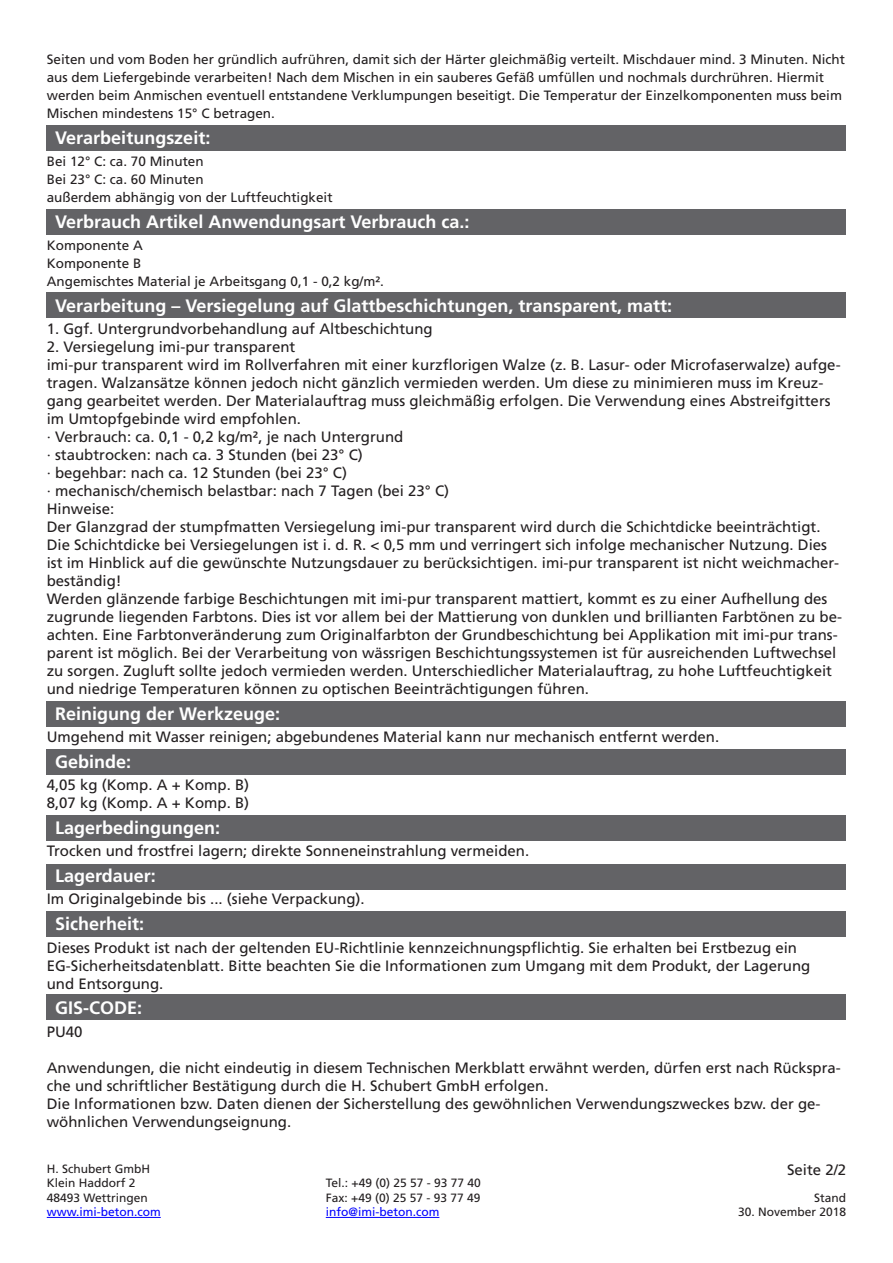
<style>
.page{position:relative;width:893px;height:1263px;background:#fff}
.page>*{position:absolute;margin:0;border:0;box-sizing:border-box;transform-origin:0 0}
.t1{font:700 18px "Frutiger";color:#fff}
.t2{font:15px/18px "Frutiger";color:#231f20}
.t3{font:13.5px/18px "Frutiger";color:#231f20}
.t4{font:12px/14.4px "Frutiger";color:#231f20}
.t5{font:12px "Frutiger";color:#00f}
</style>
<div class="page">
<hr style="left:47px;top:1217px;width:114px;height:1px;background:#00f">
<hr style="left:326px;top:1217px;width:113px;height:1px;background:#00f">
<div style="left:47px;top:125px;width:799px;height:26px;background:#636366"></div>
<div style="left:47px;top:209px;width:799px;height:25px;background:#636366"></div>
<div style="left:47px;top:292px;width:799px;height:26px;background:#636366"></div>
<div style="left:47px;top:701px;width:799px;height:26px;background:#636366"></div>
<div style="left:47px;top:749px;width:799px;height:26px;background:#636366"></div>
<div style="left:47px;top:815px;width:799px;height:25px;background:#636366"></div>
<div style="left:47px;top:864px;width:799px;height:26px;background:#636366"></div>
<div style="left:47px;top:911px;width:799px;height:26px;background:#636366"></div>
<div style="left:47px;top:995px;width:799px;height:25px;background:#636366"></div>
<p class="t3" style="left:47px;top:50px;width:800px">Seiten und vom Boden her gründlich aufrühren, damit sich der Härter gleichmäßig verteilt. Mischdauer mind. 3 Minuten. Nicht aus dem Liefergebinde verarbeiten! Nach dem Mischen in ein sauberes Gefäß umfüllen und nochmals durchrühren. Hiermit werden beim Anmischen eventuell entstandene Verklumpungen beseitigt. Die Temperatur der Einzelkomponenten muss beim Mischen mindestens 15° C betragen.</p>
<p class="t1" style="left:55px;top:127px;width:157px">Verarbeitungszeit:</p>
<p class="t3" style="left:47px;top:152px;width:287px">Bei 12° C: ca. 70 Minuten<br>Bei 23° C: ca. 60 Minuten<br>außerdem abhängig von der Luftfeuchtigkeit</p>
<p class="t1" style="left:55px;top:211px;width:416px">Verbrauch Artikel Anwendungsart Verbrauch ca.:</p>
<p class="t3" style="left:47px;top:236px;width:339px">Komponente A<br>Komponente B<br>Angemischtes Material je Arbeitsgang 0,1 - 0,2 kg/m².</p>
<p class="t1" style="left:55px;top:295px;width:618px">Verarbeitung – Versiegelung auf Glattbeschichtungen, transparent, matt:</p>
<p class="t2" style="left:47px;top:320px;width:387px">1. Ggf. Untergrundvorbehandlung auf Altbeschichtung</p>
<p class="t2" style="left:47px;top:338px;width:797px">2. Versiegelung imi-pur transparent<br>imi-pur transparent wird im Rollverfahren mit einer kurzflorigen Walze (z. B. Lasur- oder Microfaserwalze) aufge&shy;tragen. Walzansätze können jedoch nicht gänzlich vermieden werden. Um diese zu minimieren muss im Kreuz&shy;gang gearbeitet werden. Der Materialauftrag muss gleichmäßig erfolgen. Die Verwendung eines Abstreifgitters im Umtopfgebinde wird empfohlen.<br>· Verbrauch: ca. 0,1 - 0,2 kg/m², je nach Untergrund<br>· staubtrocken: nach ca. 3 Stunden (bei 23° C)<br>· begehbar: nach ca. 12 Stunden (bei 23° C)<br>· mechanisch/chemisch belastbar: nach 7 Tagen (bei 23° C)<br>Hinweise:<br>Der Glanzgrad der stumpfmatten Versiegelung imi-pur transparent wird durch die Schichtdicke beeinträchtigt.<br>Die Schichtdicke bei Versiegelungen ist i. d. R. &lt; 0,5 mm und verringert sich infolge mechanischer Nutzung. Dies ist im Hinblick auf die gewünschte Nutzungsdauer zu berücksichtigen. imi-pur transparent ist nicht weichmacher&shy;beständig!<br>Werden glänzende farbige Beschichtungen mit imi-pur transparent mattiert, kommt es zu einer Aufhellung des zugrunde liegenden Farbtons. Dies ist vor allem bei der Mattierung von dunklen und brillianten Farbtönen zu be&shy;achten. Eine Farbtonveränderung zum Originalfarbton der Grundbeschichtung bei Applikation mit imi-pur trans&shy;parent ist möglich. Bei der Verarbeitung von wässrigen Beschichtungssystemen ist für ausreichenden Luftwechsel zu sorgen. Zugluft sollte jedoch vermieden werden. Unterschiedlicher Materialauftrag, zu hohe Luftfeuchtigkeit und niedrige Temperaturen können zu optischen Beeinträchtigungen führen.</p>
<p class="t1" style="left:55px;top:703px;width:226px">Reinigung der Werkzeuge:</p>
<p class="t2" style="left:47px;top:728px;width:674px">Umgehend mit Wasser reinigen; abgebundenes Material kann nur mechanisch entfernt werden.</p>
<p class="t1" style="left:55px;top:751px;width:78px">Gebinde:</p>
<p class="t2" style="left:47px;top:776px;width:204px">4,05 kg (Komp. A + Komp. B)<br>8,07 kg (Komp. A + Komp. B)</p>
<p class="t1" style="left:55px;top:817px;width:167px">Lagerbedingungen:</p>
<p class="t2" style="left:47px;top:842px;width:484px">Trocken und frostfrei lagern; direkte Sonneneinstrahlung vermeiden.</p>
<p class="t1" style="left:55px;top:865px;width:102px">Lagerdauer:</p>
<p class="t2" style="left:47px;top:890px;width:319px">Im Originalgebinde bis ... (siehe Verpackung).</p>
<p class="t1" style="left:55px;top:913px;width:91px">Sicherheit:</p>
<p class="t2" style="left:47px;top:938px;width:765px">Dieses Produkt ist nach der geltenden EU-Richtlinie kennzeichnungspflichtig. Sie erhalten bei Erstbezug ein<br>EG-Sicherheitsdatenblatt. Bitte beachten Sie die Informationen zum Umgang mit dem Produkt, der Lagerung und Entsorgung.</p>
<p class="t1" style="left:55px;top:998px;width:89px">GIS-CODE:</p>
<p class="t2" style="left:47px;top:1022px;width:37px">PU40</p>
<p class="t2" style="left:47px;top:1058px;width:796px">Anwendungen, die nicht eindeutig in diesem Technischen Merkblatt erwähnt werden, dürfen erst nach Rückspra&shy;che und schriftlicher Bestätigung durch die H. Schubert GmbH erfolgen.<br>Die Informationen bzw. Daten dienen der Sicherstellung des gewöhnlichen Verwendungszweckes bzw. der ge&shy;wöhnlichen Verwendungseignung.</p>
<p class="t4" style="left:47px;top:1161px;width:105px">H. Schubert GmbH<br>Klein Haddorf 2<br>48493 Wettringen</p>
<p class="t5" style="left:47px;top:1205px;width:115px">www.imi-beton.com</p>
<p class="t4" style="left:326px;top:1176px;width:157px">Tel.: +49 (0) 25 57 - 93 77 40<br>Fax: +49 (0) 25 57 - 93 77 49</p>
<p class="t5" style="left:326px;top:1205px;width:115px">info@imi-beton.com</p>
<p class="t2" style="left:787px;top:1160px;width:61px">Seite 2/2</p>
<p class="t4" style="left:814px;top:1190px;width:34px">Stand</p>
<p class="t4" style="left:738px;top:1205px;width:110px">30. November 2018</p>
</div>
